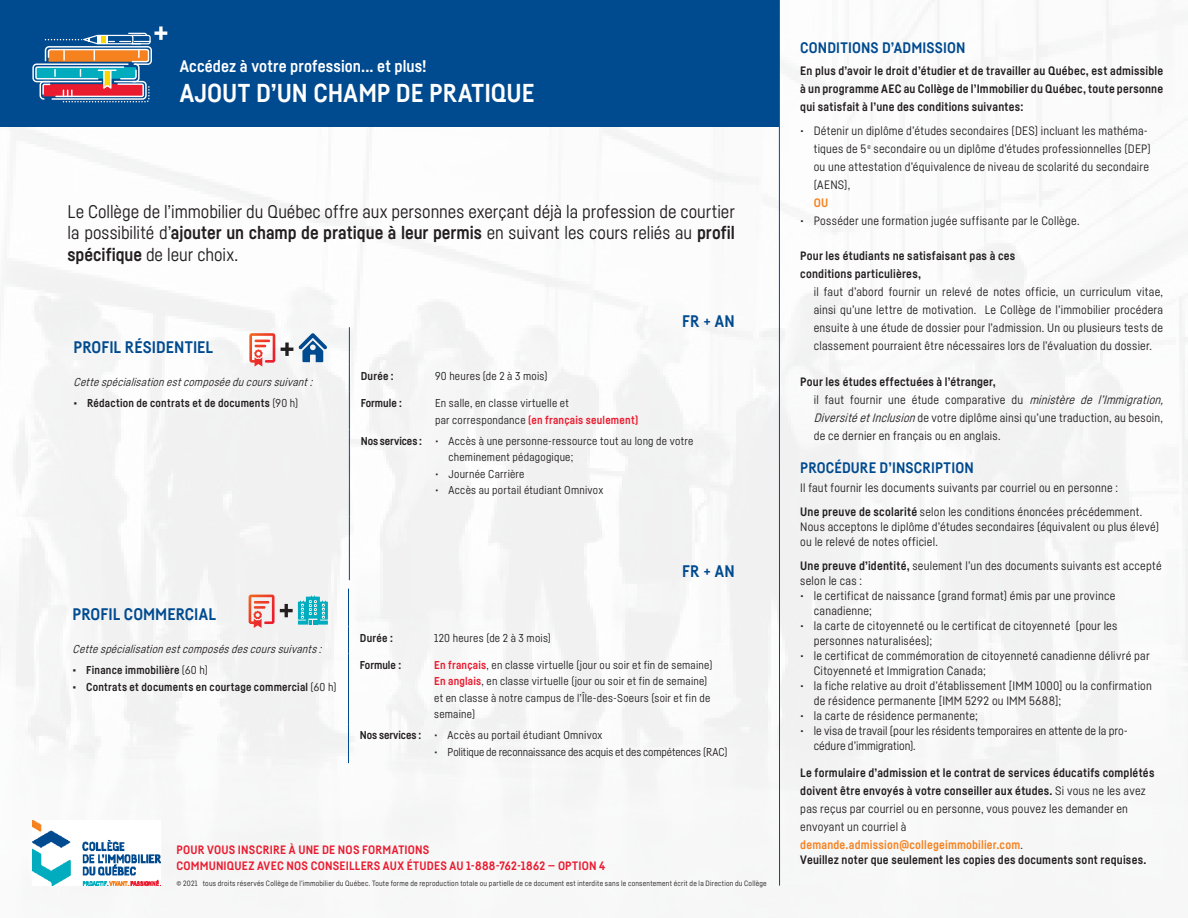
<style>
.page{position:relative;width:1188px;height:918px;background:#fff}
.page>*{position:absolute;margin:0;border:0;box-sizing:border-box;transform-origin:0 0}
.t1{font:700 25.5px "Fabrikat";color:#fff}
.t2{font:18px/21.6px "Fabrikat";color:#231f20;text-align:justify}
.t3{font:700 16.5px "Fabrikat";letter-spacing:.005em;color:#004a8f}
.t4{font:700 16.5px "Fabrikat";letter-spacing:.01em;color:#fff}
.t5{font:700 15px "Fabrikat";letter-spacing:.005em;color:#004a8f}
.t6{font:12px/18px "Fabrikat";letter-spacing:.015em;color:#231f20}
.t7{font:700 12px/18px "Fabrikat";letter-spacing:.015em;color:#231f20}
.t8{font:700 12px/16.5px "Fabrikat";letter-spacing:.015em;color:#ea1b2f}
.t9{font:12px/15px "Fabrikat";letter-spacing:-.005em;color:#231f20}
.t10{font:700 12px "Fabrikat";color:#f5821f}
.t11{font:11.25px/16.5px "Fabrikat";letter-spacing:.02em;color:#231f20}
.t12{font:700 11.25px "Fabrikat";letter-spacing:.02em;color:#231f20}
.t13{font:italic 11.25px "Fabrikat";color:#231f20}
.t14{font:11.25px "Fabrikat";letter-spacing:-.01em;color:#231f20}
.t15{font:700 11.25px "Fabrikat";letter-spacing:.02em;color:#ea1b2f}
.t16{font:700 11.25px "Fabrikat";letter-spacing:-.005em;color:#231f20}
.t17{font:700 11.25px "Fabrikat";color:#231f20}
.t18{font:7.5px "Fabrikat";letter-spacing:.025em;color:#231f20}
.s1{font-weight:700}
.s2{font-weight:400}
.s3{font-weight:400;color:#231f20}
.s4{font-weight:700;color:#ea1b2f}
.s5{font-style:italic}
.s6{color:#f5821f}
</style>
<div class="page">
<img style="left:0;top:0;width:1188px;height:886px">
<div style="left:0;top:0;width:779px;height:127px;background:#004a8f"></div>
<img style="left:33px;top:821px;width:128px;height:65px">
<hr style="left:779px;top:0;width:1px;height:886px;background:#004a8f">
<hr style="left:349px;top:327px;width:1px;height:38px;background:#004a8f">
<svg style="left:349px;top:365px;width:1px;height:27px"></svg>
<hr style="left:349px;top:392px;width:1px;height:38px;background:#004a8f">
<hr style="left:349px;top:430px;width:1px;height:87px;background:#004a8f">
<svg style="left:349px;top:517px;width:1px;height:63px"></svg>
<svg style="left:249px;top:333px;width:26px;height:34px"></svg>
<svg style="left:299px;top:333px;width:28px;height:29px"></svg>
<svg style="left:281px;top:343px;width:12px;height:13px"></svg>
<hr style="left:348px;top:589px;width:1px;height:37px;background:#004a8f">
<svg style="left:348px;top:626px;width:1px;height:27px"></svg>
<hr style="left:348px;top:653px;width:1px;height:71px;background:#004a8f">
<hr style="left:348px;top:724px;width:1px;height:39px;background:#004a8f">
<svg style="left:249px;top:595px;width:79px;height:33px"></svg>
<svg style="left:32px;top:26px;width:135px;height:76px"></svg>
<p class="t4" style="left:180px;top:56px;width:248px">Accédez à votre profession... et plus!</p>
<p class="t1" style="left:180px;top:78px;width:356px">AJOUT D’UN CHAMP DE PRATIQUE</p>
<p class="t2" style="left:68px;top:200px;width:669px">Le Collège de l’immobilier du Québec offre aux personnes exerçant déjà la profession de courtier la possibilité d’<span class="s1">ajouter un champ de pratique à leur permis</span> en suivant les cours reliés au <span class="s1">profil spécifique</span> de leur choix.</p>
<p class="t3" style="left:74px;top:337px;width:141px">PROFIL RÉSIDENTIEL</p>
<p class="t13" style="left:74px;top:375px;width:244px">Cettespécialisationestcomposéeducourssuivant:</p>
<p class="t12" style="left:74px;top:396px;width:226px">• Rédaction de contrats et de documents <span class="s2">(90 h)</span></p>
<p class="t3" style="left:682px;top:311px;width:54px">FR + AN</p>
<p class="t12" style="left:361px;top:369px;width:35px">Durée :</p>
<p class="t11" style="left:435px;top:367px;width:114px">90 heures (de 2 à 3 mois)</p>
<p class="t17" style="left:361px;top:396px;width:43px">Formule :</p>
<p class="t11" style="left:435px;top:394px;width:135px">En salle, en classe virtuelle et</p>
<p class="t15" style="left:435px;top:413px;width:205px"><span class="s3">par correspondance</span> (en français seulement)</p>
<p class="t16" style="left:361px;top:434px;width:63px">Nos services :</p>
<p class="t11" style="left:449px;top:432px;width:246px;text-indent:-14px">• Accès à une personne-ressource tout au long de votre cheminement pédagogique;</p>
<p class="t11" style="left:435px;top:465px;width:91px">• Journée Carrière</p>
<p class="t11" style="left:435px;top:482px;width:170px">• Accès au portail étudiant Omnivox</p>
<p class="t3" style="left:73px;top:604px;width:145px">PROFIL COMMERCIAL</p>
<p class="t13" style="left:73px;top:643px;width:254px">Cettespécialisationestcomposésdescourssuivants:</p>
<p class="t12" style="left:73px;top:664px;width:137px">• Finance immobilière <span class="s2">(60 h)</span></p>
<p class="t12" style="left:73px;top:680px;width:265px">• Contrats et documents en courtage commercial <span class="s2">(60 h)</span></p>
<p class="t3" style="left:682px;top:561px;width:54px">FR + AN</p>
<p class="t12" style="left:360px;top:631px;width:35px">Durée :</p>
<p class="t11" style="left:434px;top:629px;width:118px">120 heures (de 2 à 3 mois)</p>
<p class="t17" style="left:360px;top:658px;width:43px">Formule :</p>
<p class="t11" style="left:434px;top:656px;width:280px"><span class="s4">En français</span>, en classe virtuelle (jour ou soir et fin de semaine)</p>
<p class="t11" style="left:434px;top:673px;width:278px"><span class="s4">En anglais</span>, en classe virtuelle (jour ou soir et fin de semaine) et en classe à notre campus de l’Île-des-Soeurs (soir et fin de semaine)</p>
<p class="t16" style="left:360px;top:728px;width:63px">Nos services :</p>
<p class="t11" style="left:434px;top:727px;width:170px">• Accès au portail étudiant Omnivox</p>
<p class="t14" style="left:434px;top:745px;width:295px">• Politique de reconnaissance des acquis et des compétences (RAC)</p>
<p class="t8" style="left:176px;top:841px;width:430px">POUR VOUS INSCRIRE À UNE DE NOS FORMATIONS<br>COMMUNIQUEZ AVEC NOS CONSEILLERS AUX ÉTUDES AU 1-888-762-1862 — OPTION 4</p>
<p class="t18" style="left:176px;top:878px;width:592px">© 2021 tous droits réservés Collège de l’immobilier du Québec. Toute forme de reproduction totale ou partielle de ce document est interdite sans le consentement écrit de la Direction du Collège</p>
<p class="t5" style="left:800px;top:38px;width:167px">CONDITIONS D’ADMISSION</p>
<p class="t7" style="left:800px;top:62px;width:364px;text-align:justify">En plus d’avoir le droit d’étudier et de travailler au Québec, est admissible à un programme AEC au Collège de l’Immobilier du Québec, toute personne qui satisfait à l’une des conditions suivantes:</p>
<p class="t6" style="left:814px;top:122px;width:339px;text-indent:-14px">• Détenir un diplôme d’études secondaires (DES) incluant les mathéma&shy;tiques de 5 <sup>e</sup> secondaire ou un diplôme d’études professionnelles (DEP) ou une attestation d’équivalence de niveau de scolarité du secondaire (AENS),</p>
<p class="t10" style="left:814px;top:196px;width:16px">OU</p>
<p class="t6" style="left:800px;top:212px;width:281px">• Posséder une formation jugée suffisante par le Collège.</p>
<p class="t7" style="left:800px;top:246px;width:217px">Pour les étudiants ne satisfaisant pas à ces conditions particulières,</p>
<p class="t6" style="left:814px;top:282px;width:351px;text-align:justify">il faut d’abord fournir un relevé de notes officie, un curriculum vitae, ainsi qu’une lettre de motivation. Le Collège de l’immobilier procédera ensuite à une étude de dossier pour l’admission. Un ou plusieurs tests de classement pourraient être nécessaires lors de l’évaluation du dossier.</p>
<p class="t6" style="left:814px;top:372px;width:355px;text-indent:-14px"><span class="s1">Pour les études effectuées à l’étranger,<br></span>il faut fournir une étude comparative du <span class="s5">ministère de l’Immigration, DiversitéetInclusion</span>de votre diplôme ainsi qu’une traduction, au besoin, de ce dernier en français ou en anglais.</p>
<p class="t5" style="left:800px;top:458px;width:175px">PROCÉDURE D’INSCRIPTION</p>
<p class="t6" style="left:800px;top:476px;width:344px;line-height:24px">Il faut fournir les documents suivants par courriel ou en personne :<br><span class="s1">Une preuve de scolarité</span> selon les conditions énoncées précédemment.</p>
<p class="t6" style="left:800px;top:519px;width:360px;line-height:15px">Nous acceptons le diplôme d’études secondaires (équivalent ou plus élevé) ou le relevé de notes officiel.</p>
<p class="t6" style="left:800px;top:558px;width:363px;line-height:15px"><span class="s1">Une preuve d’identité,</span> seulement l’un des documents suivants est accepté selon le cas :</p>
<p class="t6" style="left:814px;top:588px;width:303px;line-height:15px;text-indent:-14px">• le certificat de naissance (grand format) émis par une province canadienne;</p>
<p class="t6" style="left:814px;top:618px;width:305px;line-height:15px;text-indent:-14px">• la carte de citoyenneté ou le certificat de citoyenneté (pour les personnes naturalisées);</p>
<p class="t6" style="left:814px;top:648px;width:337px;line-height:15px;text-indent:-14px">• le certificat de commémoration de citoyenneté canadienne délivré par<br>Citoyenneté et Immigration Canada;</p>
<p class="t6" style="left:814px;top:678px;width:340px;line-height:15px;text-indent:-14px">• la fiche relative au droit d’établissement [IMM 1000] ou la confirmation de résidence permanente [IMM 5292 ou IMM 5688];</p>
<p class="t6" style="left:800px;top:707px;width:179px">• la carte de résidence permanente;</p>
<p class="t9" style="left:814px;top:723px;width:316px;text-indent:-14px">• le visa de travail (pour les résidents temporaires en attente de la pro&shy;cédure d’immigration).</p>
<p class="t7" style="left:800px;top:764px;width:356px">Le formulaire d’admission et le contrat de services éducatifs complétés doivent être envoyés à votre conseiller aux études. <span class="s2">Si vous ne les avez pas reçus par courriel ou en personne, vous pouvez les demander en envoyant un courriel à<br></span><span class="s6">demande.admission@collegeimmobilier.com</span><span class="s2">.</span></p>
<p class="t7" style="left:800px;top:851px;width:348px">Veuillez noter que seulement les copies des documents sont requises.</p>
</div>
